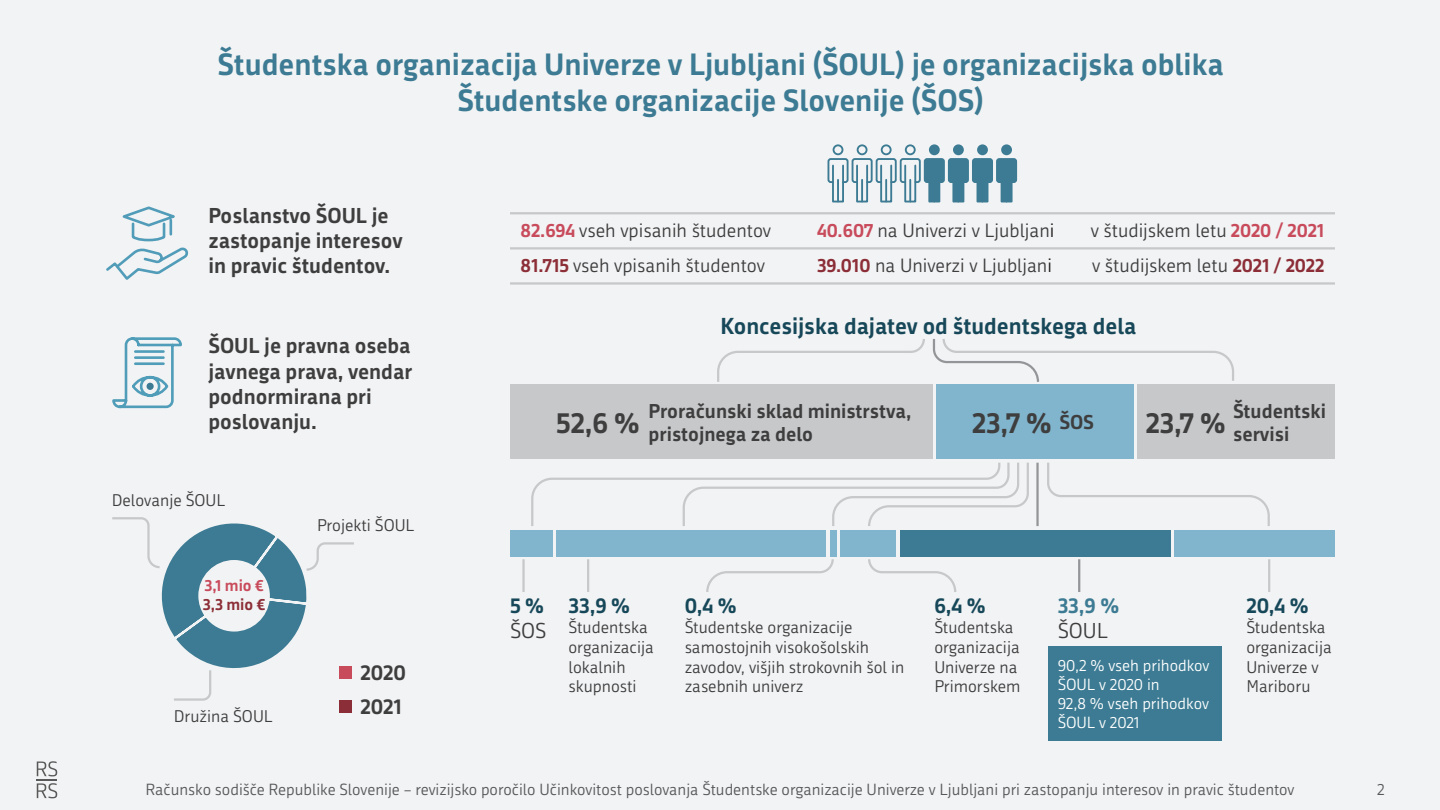
<style>
.page{position:relative;width:1440px;height:810px;background:#f2f3f4}
.page>*{position:absolute;margin:0;border:0;box-sizing:border-box;transform-origin:0 0}
.t1{font:700 30px/36px "Republika";color:#3c7b93;text-align:center}
.t2{font:700 28.5px "Republika";color:#3e3e3f}
.t3{font:700 22.5px "Republika";color:#174859}
.t4{font:700 21px/25.2px "Republika";color:#3e3e3f}
.t5{font:700 21px "Republika";color:#174859}
.t6{font:21px "Republika";color:#3e3e3f}
.t7{font:700 21px "Republika";color:#3c7b93}
.t8{font:700 19.5px/23.4px "Republika";color:#3e3e3f}
.t9{font:18.75px "Republika";color:#3e3e3f}
.t10{font:16.5px/19.8px "Republika";color:#3e3e3f}
.t11{font:15.75px "Republika";color:#57585a}
.t12{font:15.75px/18.9px "Republika";color:#fff}
.t13{font:700 15.75px "Republika";color:#c84b5c}
.t14{font:700 15.75px "Republika";color:#8c2e37}
.s1{font-weight:700;color:#c84b5c}
.s2{color:#231f20}
.s3{font-weight:700;color:#8c2e37}
</style>
<div class="page">
<div style="left:830px;top:530px;width:6px;height:27px;background:#81b5cd"></div>
<div style="left:557px;top:530px;width:269px;height:27px;background:#81b5cd"></div>
<div style="left:510px;top:530px;width:43px;height:27px;background:#81b5cd"></div>
<div style="left:1174px;top:530px;width:161px;height:27px;background:#81b5cd"></div>
<svg style="left:706px;top:559px;width:128px;height:33px"></svg>
<svg style="left:531px;top:462px;width:498px;height:64px"></svg>
<svg style="left:1047px;top:462px;width:223px;height:64px"></svg>
<hr style="left:510px;top:212px;width:825px;height:2px;background:#c7c8ca">
<hr style="left:510px;top:247px;width:825px;height:2px;background:#c7c8ca">
<div style="left:900px;top:530px;width:270px;height:27px;background:#3c7b93"></div>
<div style="left:841px;top:530px;width:55px;height:27px;background:#81b5cd"></div>
<hr style="left:1036px;top:463px;width:3px;height:63px;background:#939598">
<hr style="left:587px;top:559px;width:2px;height:33px;background:#c7c8ca">
<hr style="left:522px;top:559px;width:3px;height:33px;background:#c7c8ca">
<svg style="left:868px;top:559px;width:89px;height:33px"></svg>
<hr style="left:1268px;top:559px;width:2px;height:33px;background:#c7c8ca">
<hr style="left:1078px;top:559px;width:2px;height:33px;background:#939598">
<hr style="left:510px;top:282px;width:825px;height:3px;background:#c7c8ca">
<div style="left:339px;top:701px;width:13px;height:12px;background:#8c2e37"></div>
<svg style="left:932px;top:339px;width:302px;height:43px"></svg>
<svg style="left:717px;top:339px;width:208px;height:43px"></svg>
<svg style="left:37px;top:761px;width:20px;height:15px"></svg>
<hr style="left:37px;top:779px;width:20px;height:2px;background:#595959">
<svg style="left:37px;top:783px;width:20px;height:15px"></svg>
<svg style="left:112px;top:517px;width:242px;height:184px"></svg>
<div style="left:510px;top:384px;width:422px;height:75px;background:#c7c8ca"></div>
<div style="left:937px;top:384px;width:197px;height:75px;background:#81b5cd"></div>
<div style="left:1138px;top:384px;width:197px;height:75px;background:#c7c8ca"></div>
<div style="left:905px;top:144px;width:11px;height:11px;border:2px solid #3c7b93;border-radius:50%"></div>
<div style="left:904px;top:165px;width:12px;height:37px;border:2px solid #3c7b93"></div>
<div style="left:900px;top:158px;width:21px;height:25px;border:2px solid #3c7b93;border-radius:2px"></div>
<hr style="left:909px;top:180px;width:2px;height:22px;background:#3c7b93">
<div style="left:1002px;top:145px;width:9px;height:9px;background:#3c7b93;border-radius:50%"></div>
<div style="left:1001px;top:144px;width:11px;height:11px;border:2px solid #3c7b93;border-radius:50%"></div>
<div style="left:1001px;top:165px;width:12px;height:37px;background:#3c7b93;border:2px solid #3c7b93"></div>
<div style="left:996px;top:158px;width:21px;height:25px;background:#3c7b93;border:2px solid #3c7b93;border-radius:2px"></div>
<hr style="left:1006px;top:180px;width:2px;height:22px;background:#3c7b93">
<div style="left:930px;top:145px;width:9px;height:9px;background:#3c7b93;border-radius:50%"></div>
<div style="left:929px;top:144px;width:11px;height:11px;border:2px solid #3c7b93;border-radius:50%"></div>
<div style="left:928px;top:165px;width:12px;height:37px;background:#3c7b93;border:2px solid #3c7b93"></div>
<div style="left:924px;top:158px;width:21px;height:25px;background:#3c7b93;border:2px solid #3c7b93;border-radius:2px"></div>
<hr style="left:933px;top:180px;width:2px;height:22px;background:#3c7b93">
<div style="left:978px;top:145px;width:9px;height:9px;background:#3c7b93;border-radius:50%"></div>
<div style="left:977px;top:144px;width:11px;height:11px;border:2px solid #3c7b93;border-radius:50%"></div>
<div style="left:977px;top:165px;width:11px;height:37px;background:#3c7b93"></div>
<div style="left:972px;top:158px;width:21px;height:25px;background:#3c7b93;border:2px solid #3c7b93;border-radius:2px"></div>
<div style="left:954px;top:145px;width:9px;height:9px;background:#3c7b93;border-radius:50%"></div>
<div style="left:953px;top:144px;width:11px;height:11px;border:2px solid #3c7b93;border-radius:50%"></div>
<div style="left:952px;top:165px;width:12px;height:37px;background:#3c7b93;border:2px solid #3c7b93"></div>
<div style="left:948px;top:158px;width:21px;height:25px;background:#3c7b93;border:2px solid #3c7b93;border-radius:2px"></div>
<hr style="left:957px;top:180px;width:2px;height:22px;background:#3c7b93">
<div style="left:833px;top:144px;width:10px;height:11px;border:2px solid #3c7b93;border-radius:50%"></div>
<div style="left:832px;top:165px;width:12px;height:37px;border:2px solid #3c7b93"></div>
<div style="left:828px;top:158px;width:21px;height:25px;border:2px solid #3c7b93;border-radius:2px"></div>
<hr style="left:837px;top:180px;width:2px;height:22px;background:#3c7b93">
<div style="left:857px;top:144px;width:11px;height:11px;border:2px solid #3c7b93;border-radius:50%"></div>
<div style="left:856px;top:165px;width:12px;height:37px;border:2px solid #3c7b93"></div>
<div style="left:852px;top:158px;width:21px;height:25px;border:2px solid #3c7b93;border-radius:2px"></div>
<hr style="left:861px;top:180px;width:2px;height:22px;background:#3c7b93">
<div style="left:881px;top:144px;width:11px;height:11px;border:2px solid #3c7b93;border-radius:50%"></div>
<div style="left:880px;top:165px;width:12px;height:37px;border:2px solid #3c7b93"></div>
<div style="left:876px;top:158px;width:21px;height:25px;border:2px solid #3c7b93;border-radius:2px"></div>
<hr style="left:885px;top:180px;width:2px;height:22px;background:#3c7b93">
<svg style="left:106px;top:206px;width:83px;height:74px"></svg>
<div style="left:1048px;top:647px;width:173px;height:94px;background:#3c7b93"></div>
<svg style="left:112px;top:337px;width:70px;height:72px"></svg>
<p class="t1" style="left:218px;top:47px;width:1008px">Študentska organizacija Univerze v Ljubljani (ŠOUL) je organizacijska oblika<br>Študentske organizacije Slovenije (ŠOS)</p>
<p class="t4" style="left:208px;top:203px;width:196px">Poslanstvo ŠOUL je zastopanje interesov in pravic študentov.</p>
<p class="t4" style="left:208px;top:334px;width:205px">ŠOUL je pravna oseba javnega prava, vendar podnormirana pri poslovanju.</p>
<p class="t10" style="left:112px;top:491px;width:115px">Delovanje ŠOUL</p>
<p class="t13" style="left:205px;top:576px;width:61px">3,1 mio €</p>
<p class="t14" style="left:203px;top:595px;width:64px">3,3 mio €</p>
<p class="t10" style="left:174px;top:707px;width:100px">Družina ŠOUL</p>
<p class="t10" style="left:317px;top:516px;width:99px">Projekti ŠOUL</p>
<p class="t4" style="left:360px;top:660px;width:47px">2020</p>
<p class="t4" style="left:360px;top:694px;width:43px">2021</p>
<p class="t9" style="left:521px;top:220px;width:252px"><span class="s1">82.694</span> vseh vpisanih študentov</p>
<p class="t9" style="left:817px;top:220px;width:239px"><span class="s1">40.607</span> na Univerzi v Ljubljan<span class="s2">i</span></p>
<p class="t9" style="left:817px;top:254px;width:236px"><span class="s3">39.010</span> na Univerzi v Ljubljan<span class="s2">i</span></p>
<p class="t9" style="left:521px;top:254px;width:246px"><span class="s3">81.715</span> vseh vpisanih študentov</p>
<p class="t9" style="left:1091px;top:220px;width:235px">v študijskem letu <span class="s1">2020 / 2021</span></p>
<p class="t9" style="left:1092px;top:254px;width:234px">v študijskem letu <span class="s3">2021 / 2022</span></p>
<p class="t3" style="left:721px;top:313px;width:417px">Koncesijska dajatev od študentskega dela</p>
<p class="t8" style="left:649px;top:399px;width:264px">Proračunski sklad ministrstva, pristojnega za delo</p>
<p class="t8" style="left:1059px;top:411px;width:36px">ŠOS</p>
<p class="t8" style="left:1233px;top:399px;width:95px">Študentski servisi</p>
<p class="t2" style="left:556px;top:406px;width:85px">52,6 %</p>
<p class="t2" style="left:972px;top:406px;width:81px">23,7 %</p>
<p class="t2" style="left:1146px;top:406px;width:81px">23,7 %</p>
<p class="t5" style="left:510px;top:594px;width:36px">5 %</p>
<p class="t6" style="left:510px;top:619px;width:38px">ŠOS</p>
<p class="t5" style="left:568px;top:594px;width:63px">33,9 %</p>
<p class="t10" style="left:568px;top:617px;width:87px">Študentska organizacija lokalnih skupnosti</p>
<p class="t5" style="left:685px;top:594px;width:53px">0,4 %</p>
<p class="t10" style="left:685px;top:617px;width:221px">Študentske organizacije samostojnih visokošolskih zavodov, višjih strokovnih šol in zasebnih univerz</p>
<p class="t5" style="left:934px;top:594px;width:53px">6,4 %</p>
<p class="t10" style="left:934px;top:617px;width:88px">Študentska organizacija<br>Univerze na<br>Primorskem</p>
<p class="t7" style="left:1058px;top:594px;width:63px">33,9 %</p>
<p class="t6" style="left:1058px;top:619px;width:52px">ŠOUL</p>
<p class="t12" style="left:1058px;top:656px;width:153px">90,2 % vseh prihodkov<br>ŠOUL v 2020 in<br>92,8 % vseh prihodkov<br>ŠOUL v 2021</p>
<p class="t5" style="left:1246px;top:594px;width:64px">20,4 %</p>
<p class="t10" style="left:1246px;top:617px;width:87px">Študentska organizacija<br>Univerze v<br>Mariboru</p>
<p class="t11" style="left:146px;top:780px;width:1151px">Računsko sodišče Republike Slovenije – revizijsko poročilo Učinkovitost poslovanja Študentske organizacije Univerze v Ljubljani pri zastopanju interesov in pravic študentov</p>
<p class="t11" style="left:1377px;top:780px;width:9px">2</p>
</div>
